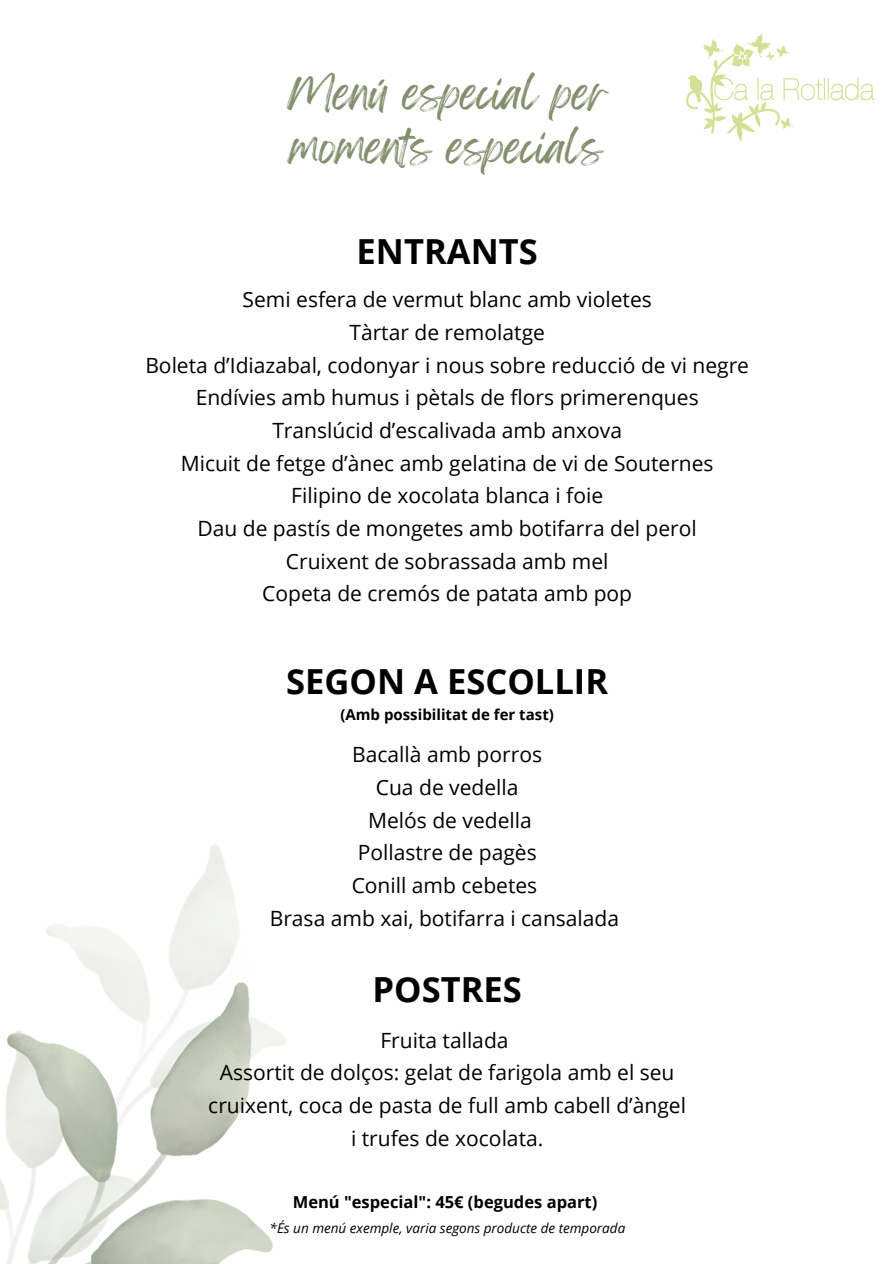
<style>
.page{position:relative;width:894px;height:1264px;background:#fff}
.page>*{position:absolute;margin:0;border:0;box-sizing:border-box;transform-origin:0 0}
.t1{font:39px/54px "Feeling Passionate";color:#848f6f}
.t2{font:700 34.5px "Open Sans";color:#000}
.t3{font:21px/32.7px "Open Sans";color:#000;text-align:center}
.t4{font:700 16.5px "Open Sans";color:#000}
.t5{font:700 15px "Open Sans";color:#000}
.t6{font:italic 13.5px "Open Sans";color:#000}
</style>
<div class="page">
<img style="left:0;top:845px;width:286px;height:418px">
<img style="left:686px;top:34px;width:189px;height:108px">
<p class="t1" style="left:286px;top:67px;width:322px">Menú especial per moments especials</p>
<p class="t2" style="left:356px;top:227px;width:183px">ENTRANTS</p>
<p class="t3" style="left:242px;top:283px;width:410px">Semi esfera de vermut blanc amb violetes</p>
<p class="t3" style="left:349px;top:315px;width:197px">Tàrtar de remolatge</p>
<p class="t3" style="left:145px;top:348px;width:605px">Boleta d’Idiazabal, codonyar i nous sobre reducció de vi negre</p>
<p class="t3" style="left:196px;top:381px;width:504px">Endívies amb humus i pètals de flors primerenques</p>
<p class="t3" style="left:272px;top:413px;width:351px">Translúcid d’escalivada amb anxova</p>
<p class="t3" style="left:181px;top:446px;width:534px">Micuit de fetge d’ànec amb gelatina de vi de Souternes</p>
<p class="t3" style="left:291px;top:479px;width:313px">Filipino de xocolata blanca i foie</p>
<p class="t3" style="left:197px;top:511px;width:501px">Dau de pastís de mongetes amb botifarra del perol</p>
<p class="t3" style="left:286px;top:544px;width:324px">Cruixent de sobrassada amb mel</p>
<p class="t3" style="left:262px;top:577px;width:371px">Copeta de cremós de patata amb pop</p>
<p class="t2" style="left:286px;top:657px;width:323px">SEGON A ESCOLLIR</p>
<p class="t5" style="left:340px;top:704px;width:215px">(Amb possibilitat de fer tast)</p>
<p class="t3" style="left:352px;top:737px;width:191px">Bacallà amb porros</p>
<p class="t3" style="left:375px;top:770px;width:144px">Cua de vedella</p>
<p class="t3" style="left:368px;top:803px;width:165px">Melós de vedella</p>
<p class="t3" style="left:357px;top:835px;width:180px">Pollastre de pagès</p>
<p class="t3" style="left:351px;top:868px;width:187px">Conill amb cebetes</p>
<p class="t3" style="left:270px;top:901px;width:351px">Brasa amb xai, botifarra i cansalada</p>
<p class="t2" style="left:372px;top:965px;width:151px">POSTRES</p>
<p class="t3" style="left:380px;top:1023px;width:130px">Fruita tallada</p>
<p class="t3" style="left:208px;top:1055px;width:479px">Assortit de dolços: gelat de farigola amb el seu cruixent, coca de pasta de full amb cabell d’àngel i trufes de xocolata.</p>
<p class="t4" style="left:293px;top:1190px;width:306px">Menú "especial": 45€ (begudes apart)</p>
<p class="t6" style="left:269px;top:1218px;width:357px">*És un menú exemple, varia segons producte de temporada</p>
</div>
